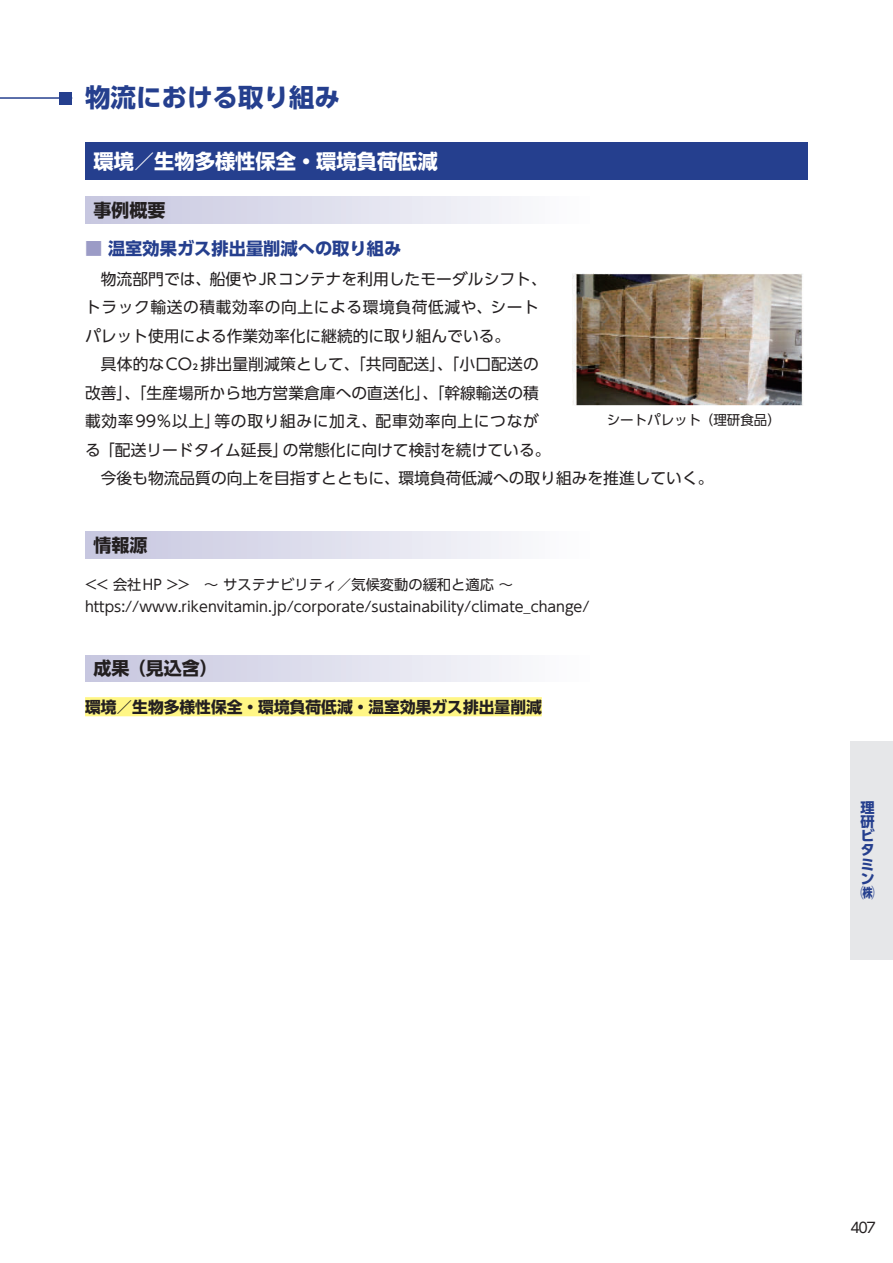
<style>
.page{position:relative;width:893px;height:1263px;background:#fff}
.page>*{position:absolute;margin:0;border:0;box-sizing:border-box;transform-origin:0 0}
.t1{font:700 25.5px "UD Shin Go Pr 6";color:#253f8e}
.t2{font:700 20.25px "UD Shin Go Pr 6";color:#fff}
.t3{font:700 18px "UD Shin Go Pr 6";color:#231f20}
.t4{font:700 17.25px "UD Shin Go Pr 6";color:#253f8e}
.t5{font:15.75px/28.5px "UD Shin Go Pr 6";color:#231f20}
.t6{font:700 15.75px "UD Shin Go Pr 6";color:#231f20}
.t7{font:14.25px/22.5px "UD Shin Go Pr 6";color:#231f20}
.t8{font:700 14.25px/14.2px "UD Shin Go Pr 6";color:#253f8e}
.t9{font:13.5px "UD Shin Go Pr 6";color:#231f20}
.s1{color:#9b9bc6}
</style>
<div class="page">
<div style="left:850px;top:741px;width:43px;height:218px;background:#e6e7e9"></div>
<div style="left:85px;top:697px;width:457px;height:19px;background:#fff685"></div>
<div style="left:85px;top:142px;width:723px;height:38px;background:#253f8e"></div>
<div style="left:85px;top:197px;width:723px;height:26px;background:linear-gradient(to right,#cacae1,#fff)"></div>
<div style="left:85px;top:532px;width:723px;height:26px;background:linear-gradient(to right,#cacae1,#fff)"></div>
<div style="left:85px;top:655px;width:723px;height:27px;background:linear-gradient(to right,#cacae1,#fff)"></div>
<img style="left:573px;top:273px;width:230px;height:133px">
<hr style="left:0;top:97px;width:72px;height:2px;background:#253f8e">
<div style="left:60px;top:92px;width:12px;height:12px;background:#253f8e"></div>
<h1 class="t1" style="left:85px;top:77px;width:256px">物流における取り組み</h1>
<p class="t2" style="left:94px;top:145px;width:346px">環境／生物多様性保全・環境負荷低減</p>
<p class="t3" style="left:94px;top:195px;width:73px">事例概要</p>
<p class="t4" style="left:85px;top:235px;width:318px"><span class="s1">■</span> 温室効果ガス排出量削減への取り組み</p>
<p class="t5" style="left:85px;top:264px;width:630px">　物流部門では、船便やJRコンテナを利用したモーダルシフト、<br>トラック輸送の積載効率の向上による環境負荷低減や、シート<br>パレット使用による作業効率化に継続的に取り組んでいる。<br>　具体的なCO₂排出量削減策として、「共同配送」、「小口配送の<br>改善」、「生産場所から地方営業倉庫への直送化」、「幹線輸送の積<br>載効率99％以上」等の取り組みに加え、配車効率向上につなが<br>る「配送リードタイム延長」の常態化に向けて検討を続けている。<br>　今後も物流品質の向上を目指すとともに、環境負荷低減への取り組みを推進していく。</p>
<p class="t9" style="left:607px;top:409px;width:176px">シートパレット（理研食品）</p>
<p class="t3" style="left:94px;top:530px;width:55px">情報源</p>
<p class="t7" style="left:85px;top:573px;width:506px">&lt;&lt; 会社HP &gt;&gt;　～ サステナビリティ／気候変動の緩和と適応 ～https://www.rikenvitamin.jp/corporate/sustainability/climate_change/</p>
<p class="t3" style="left:94px;top:654px;width:126px">成果（見込含）</p>
<p class="t6" style="left:85px;top:694px;width:458px">環境／生物多様性保全・環境負荷低減・温室効果ガス排出量削減</p>
<p class="t8" style="left:860px;top:800px;width:23px">理研ビタミン㈱</p>
<p class="t7" style="left:850px;top:1216px;width:27px">407</p>
</div>
